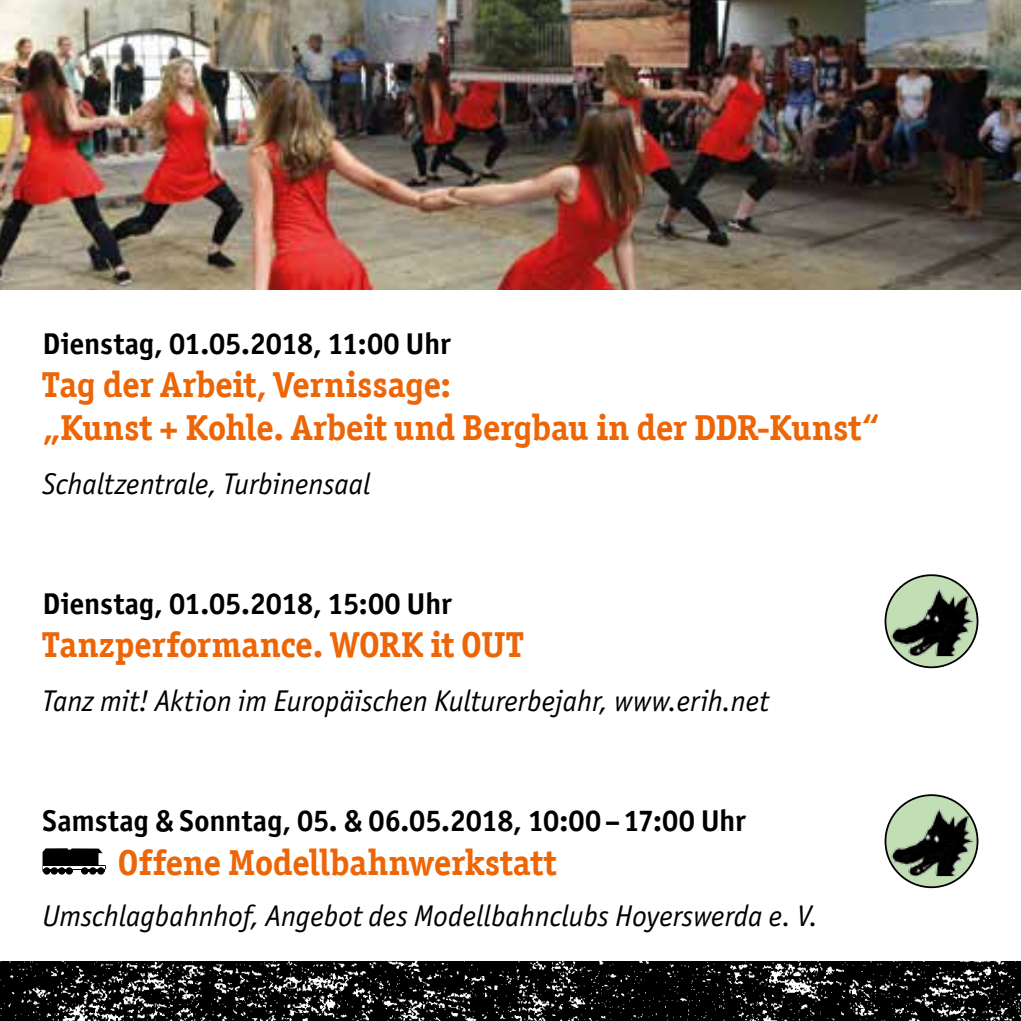
<style>
.page{position:relative;width:1021px;height:1021px;background:#fff}
.page>*{position:absolute;margin:0;border:0;box-sizing:border-box;transform-origin:0 0}
.t1{font:700 36px/43.2px "Officina Ser ITC";letter-spacing:-.005em;color:#ec6608}
.t2{font:italic 30px "Officina Sans ITC Pro";color:#000}
.t3{font:700 30px "Officina San ITC";color:#000}
</style>
<div class="page">
<img style="left:0;top:961px;width:1020px;height:59px">
<img style="left:0;top:0;width:1020px;height:289px">
<svg style="left:885px;top:795px;width:92px;height:92px"></svg>
<img style="left:890px;top:806px;width:82px;height:70px">
<div style="left:884px;top:794px;width:94px;height:94px;border:2px solid #000;border-radius:50%"></div>
<svg style="left:885px;top:575px;width:92px;height:92px"></svg>
<img style="left:890px;top:586px;width:82px;height:70px">
<div style="left:884px;top:574px;width:94px;height:94px;border:2px solid #000;border-radius:50%"></div>
<div style="left:43px;top:867px;width:7px;height:7px;background:#000;border-radius:50%"></div>
<div style="left:51px;top:867px;width:7px;height:7px;background:#000;border-radius:50%"></div>
<div style="left:58px;top:867px;width:7px;height:7px;background:#000;border-radius:50%"></div>
<div style="left:66px;top:867px;width:7px;height:7px;background:#000;border-radius:50%"></div>
<div style="left:81px;top:867px;width:7px;height:7px;background:#000;border-radius:50%"></div>
<div style="left:89px;top:867px;width:7px;height:7px;background:#000;border-radius:50%"></div>
<div style="left:97px;top:867px;width:8px;height:7px;background:#000;border-radius:50%"></div>
<svg style="left:43px;top:848px;width:64px;height:24px"></svg>
<p class="t3" style="left:43px;top:325px;width:409px">Dienstag, 01.05.2018, 11:00 Uhr</p>
<p class="t1" style="left:43px;top:363px;width:838px">Tag der Arbeit, Vernissage:<br>„Kunst + Kohle. Arbeit und Bergbau in der DDR-Kunst“</p>
<p class="t2" style="left:43px;top:466px;width:329px">Schaltzentrale, Turbinensaal</p>
<p class="t3" style="left:43px;top:585px;width:410px">Dienstag, 01.05.2018, 15:00 Uhr</p>
<p class="t1" style="left:43px;top:623px;width:482px">Tanzperformance. WORK it OUT</p>
<p class="t2" style="left:43px;top:684px;width:727px">Tanz mit! Aktion im Europäischen Kulturerbejahr, www.erih.net</p>
<p class="t3" style="left:43px;top:802px;width:704px">Samstag &amp; Sonntag, 05. &amp; 06.05.2018, 10:00–17:00 Uhr</p>
<p class="t1" style="left:118px;top:840px;width:439px">Offene Modellbahnwerkstatt</p>
<p class="t2" style="left:43px;top:898px;width:777px">Umschlagbahnhof, Angebot des Modellbahnclubs Hoyerswerda e. V.</p>
</div>
